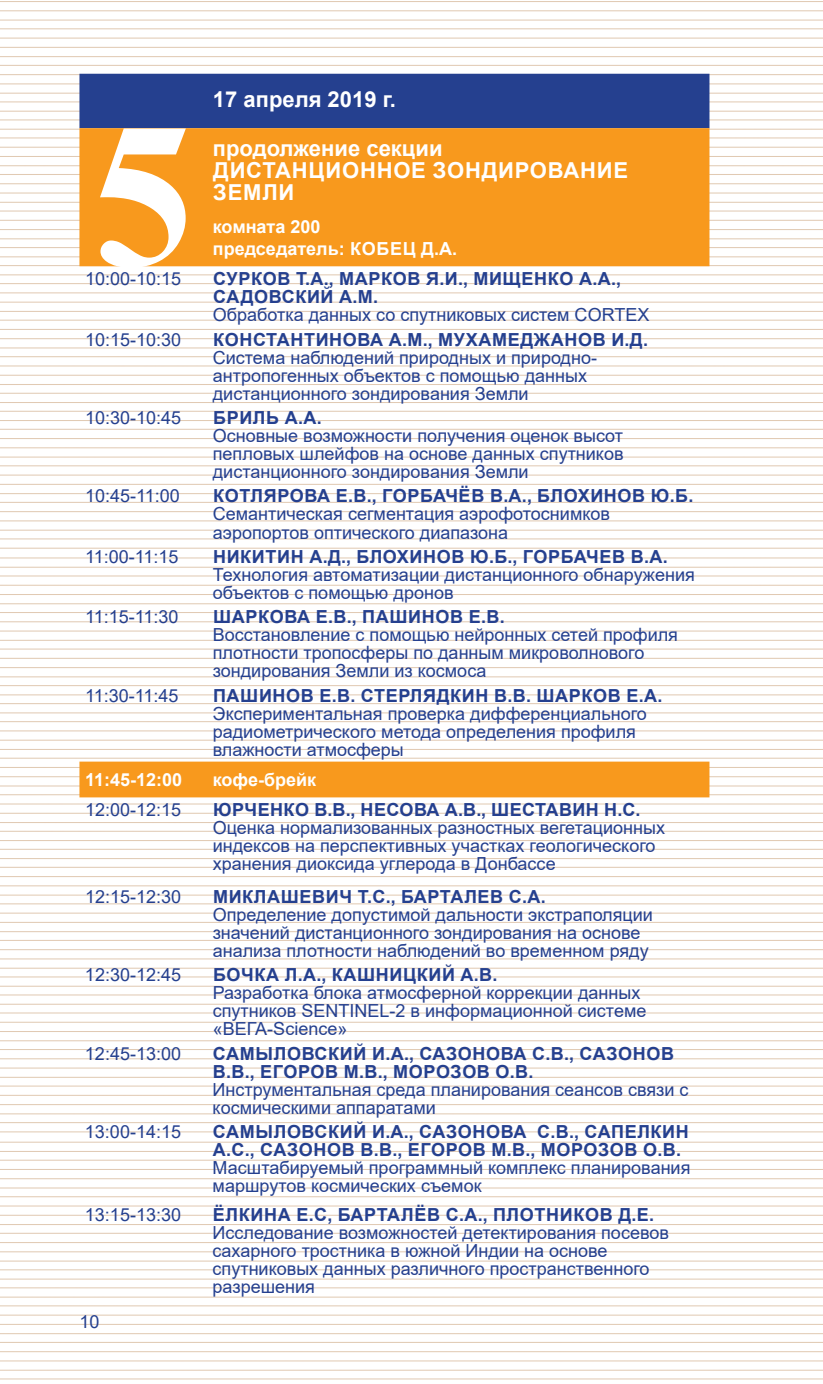
<style>
.page{position:relative;width:823px;height:1384px;background:#fff}
.page>*{position:absolute;margin:0;border:0;box-sizing:border-box;transform-origin:0 0}
.t1{font:700 206px "Times New Roman";color:#fff}
.t2{font:700 22px/22px "Arial";letter-spacing:.035em;color:#fff}
.t3{font:700 22px "Arial";color:#fff}
.t4{font:18px/18px "Arial";color:#25408f}
.t5{font:700 18px/18px "Arial";letter-spacing:.035em;color:#25408f}
.t6{font:700 18px/22px "Arial";color:#fff}
</style>
<div class="page">
<div style="left:79px;top:74px;width:630px;height:54px;background:#25408f"></div>
<div style="left:79px;top:128px;width:630px;height:138px;background:#f8991d"></div>
<div style="left:79px;top:761px;width:630px;height:36px;background:#f8991d"></div>
<h1 class="t1" style="left:93px;top:47px;width:101px">5</h1>
<p class="t3" style="left:213px;top:83px;width:184px">17 апреля 2019 г.</p>
<p class="t2" style="left:213px;top:137px;width:416px">продолжение секции<br>ДИСТАНЦИОННОЕ ЗОНДИРОВАНИЕ<br>ЗЕМЛИ</p>
<p class="t6" style="left:213px;top:216px;width:245px">комната 200 председатель: КОБЕЦ Д.А.</p>
<p class="t4" style="left:85px;top:269px;width:98px">10:00-10:15</p>
<p class="t5" style="left:213px;top:270px;width:409px">СУРКОВ Т.А., МАРКОВ Я.И., МИЩЕНКО А.А.,<br>САДОВСКИЙ А.М.</p>
<p class="t4" style="left:213px;top:305px;width:438px">Обработка данных со спутниковых систем CORTEX</p>
<p class="t4" style="left:85px;top:330px;width:98px">10:15-10:30</p>
<p class="t5" style="left:213px;top:330px;width:436px">КОНСТАНТИНОВА А.М., МУХАМЕДЖАНОВ И.Д.</p>
<p class="t4" style="left:213px;top:348px;width:385px">Система наблюдений природных и природно&shy;антропогенных объектов с помощью данных дистанционного зондирования Земли</p>
<p class="t4" style="left:85px;top:408px;width:98px">10:30-10:45</p>
<p class="t5" style="left:213px;top:409px;width:110px">БРИЛЬ А.А.</p>
<p class="t4" style="left:213px;top:426px;width:412px;text-align:justify">Основные возможности получения оценок высот пепловых шлейфов на основе данных спутников дистанционного зондирования Земли</p>
<p class="t4" style="left:85px;top:487px;width:96px">10:45-11:00</p>
<p class="t5" style="left:213px;top:487px;width:481px">КОТЛЯРОВА Е.В., ГОРБАЧЁВ В.А., БЛОХИНОВ Ю.Б.</p>
<p class="t4" style="left:213px;top:505px;width:398px">Семантическая сегментация аэрофотоснимков аэропортов оптического диапазона</p>
<p class="t4" style="left:85px;top:547px;width:95px">11:00-11:15</p>
<p class="t5" style="left:213px;top:548px;width:456px">НИКИТИН А.Д., БЛОХИНОВ Ю.Б., ГОРБАЧЕВ В.А.</p>
<p class="t4" style="left:213px;top:565px;width:483px">Технология автоматизации дистанционного обнаружения объектов с помощью дронов</p>
<p class="t4" style="left:85px;top:608px;width:95px">11:15-11:30</p>
<p class="t5" style="left:213px;top:608px;width:293px">ШАРКОВА Е.В., ПАШИНОВ Е.В.</p>
<p class="t4" style="left:213px;top:626px;width:466px">Восстановление с помощью нейронных сетей профиля плотности тропосферы по данным микроволнового зондирования Земли из космоса</p>
<p class="t4" style="left:85px;top:686px;width:95px">11:30-11:45</p>
<p class="t5" style="left:213px;top:686px;width:450px">ПАШИНОВ Е.В. СТЕРЛЯДКИН В.В. ШАРКОВ Е.А.</p>
<p class="t4" style="left:212px;top:704px;width:435px">Экспериментальная проверка дифференциального радиометрического метода определения профиля влажности атмосферы</p>
<p class="t6" style="left:85px;top:769px;width:99px">11:45-12:00</p>
<p class="t6" style="left:212px;top:769px;width:105px">кофе-брейк</p>
<p class="t4" style="left:85px;top:800px;width:98px">12:00-12:15</p>
<p class="t5" style="left:213px;top:801px;width:429px">ЮРЧЕНКО В.В., НЕСОВА А.В., ШЕСТАВИН Н.С.</p>
<p class="t4" style="left:212px;top:818px;width:453px">Оценка нормализованных разностных вегетационных индексов на перспективных участках геологического хранения диоксида углерода в Донбассе</p>
<p class="t4" style="left:85px;top:887px;width:98px">12:15-12:30</p>
<p class="t5" style="left:213px;top:887px;width:334px">МИКЛАШЕВИЧ Т.С., БАРТАЛЕВ С.А.</p>
<p class="t4" style="left:212px;top:905px;width:441px">Определение допустимой дальности экстраполяции значений дистанционного зондирования на основе анализа плотности наблюдений во временном ряду</p>
<p class="t4" style="left:85px;top:965px;width:98px">12:30-12:45</p>
<p class="t5" style="left:213px;top:966px;width:286px">БОЧКА Л.А., КАШНИЦКИЙ А.В.</p>
<p class="t4" style="left:212px;top:983px;width:435px">Разработка блока атмосферной коррекции данных спутников SENTINEL-2 в информационной системе «ВЕГА-Science»</p>
<p class="t4" style="left:85px;top:1044px;width:98px">12:45-13:00</p>
<p class="t5" style="left:213px;top:1044px;width:462px">САМЫЛОВСКИЙ И.А., САЗОНОВА С.В., САЗОНОВ<br>В.В., ЕГОРОВ М.В., МОРОЗОВ О.В.</p>
<p class="t4" style="left:212px;top:1080px;width:477px">Инструментальная среда планирования сеансов связи с космическими аппаратами</p>
<p class="t4" style="left:85px;top:1122px;width:98px">13:00-14:15</p>
<p class="t5" style="left:213px;top:1122px;width:477px">САМЫЛОВСКИЙ И.А., САЗОНОВА С.В., САПЕЛКИН<br>А.С., САЗОНОВ В.В., ЕГОРОВ М.В., МОРОЗОВ О.В.</p>
<p class="t4" style="left:212px;top:1158px;width:479px">Масштабируемый программный комплекс планирования маршрутов космических съемок</p>
<p class="t4" style="left:85px;top:1205px;width:98px">13:15-13:30</p>
<p class="t5" style="left:213px;top:1205px;width:442px">ЁЛКИНА Е.С, БАРТАЛЁВ С.А., ПЛОТНИКОВ Д.Е.</p>
<p class="t4" style="left:212px;top:1223px;width:457px">Исследование возможностей детектирования посевов сахарного тростника в южной Индии на основе спутниковых данных различного пространственного разрешения</p>
<p class="t4" style="left:79px;top:1312px;width:22px">10</p>
</div>
